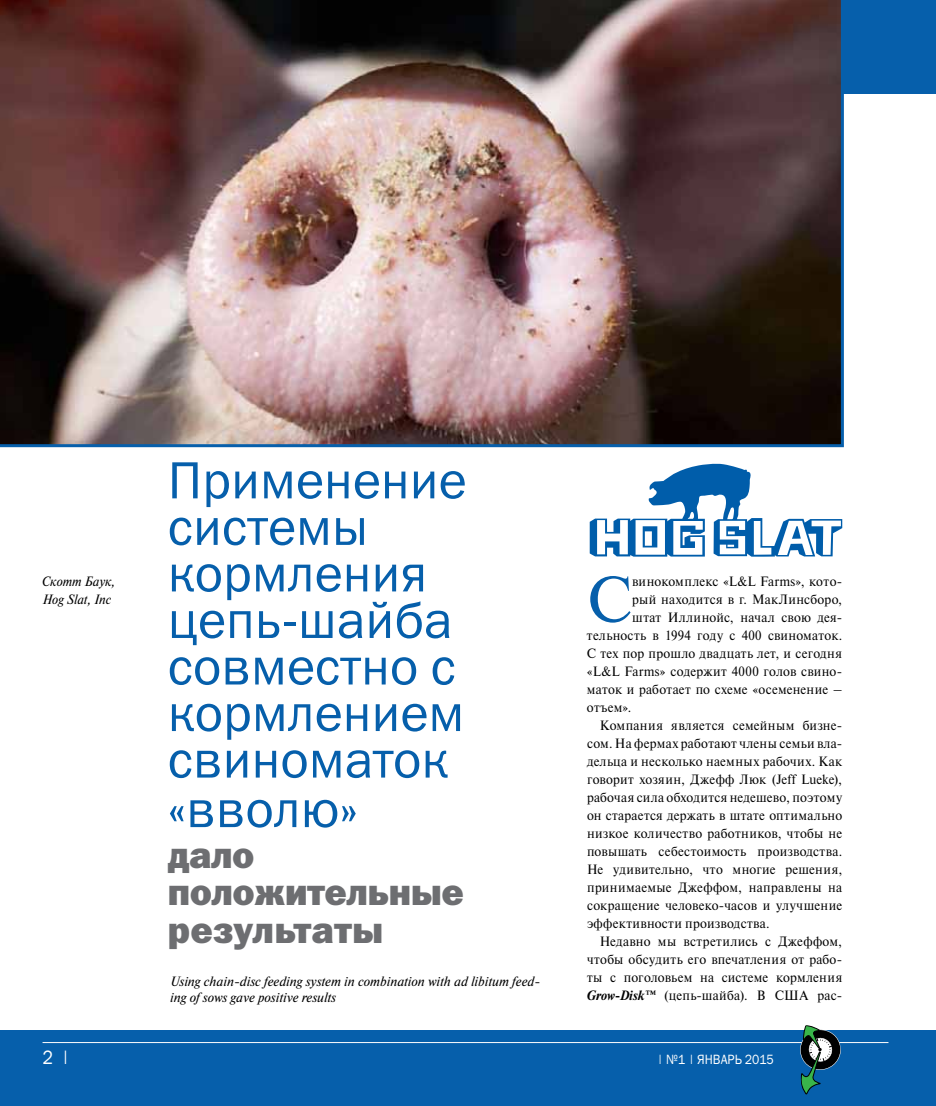
<style>
.page{position:relative;width:936px;height:1106px;background:#fff}
.page>*{position:absolute;margin:0;border:0;box-sizing:border-box;transform-origin:0 0}
.t1{font:64.95px "Newton C";color:#065fab;scale:.95 1}
.t2{font:52.5px/47px "Franklin Gothic Book C";color:#065fab}
.t3{font:37.5px/37.5px "Franklin Gothic Heavy C";letter-spacing:-.02em;color:#6d6e71}
.t4{font:19.5px "Franklin Gothic Book C";color:#fff;scale:.9 1}
.t5{font:13.5px "Newton C";letter-spacing:.02em;color:#000;scale:.95 1}
.t6{font:italic 13.5px/16.2px "Newton C";color:#000}
.t7{font:italic 13.5px/18px "Newton C";color:#000;scale:.95 1}
.t8{font:13.5px "Franklin Gothic Book C";letter-spacing:.005em;color:#fff;scale:.9 1}
.s1{font-weight:700;font-style:italic}
</style>
<div class="page">
<div style="left:0;top:0;width:935px;height:94px;background:#065fab"></div>
<div style="left:0;top:1030px;width:935px;height:76px;background:#065fab"></div>
<img style="left:0;top:0;width:843px;height:447px">
<hr style="left:43px;top:1042px;width:845px;height:1px;background:#fff">
<svg style="left:799px;top:1025px;width:42px;height:69px"></svg>
<svg style="left:589px;top:464px;width:253px;height:92px"></svg>
<p class="t7" style="left:43px;top:572px;width:78px">Скотт Баук,<br>Hog Slat, Inc</p>
<h2 class="t2" style="left:168px;top:456px;width:300px">Применение системы кормления цепь-шайба совместно с кормлением свиноматок «вволю»</h2>
<h3 class="t3" style="left:168px;top:835px;width:298px">дало положительные результаты</h3>
<p class="t6" style="left:170px;top:973px;width:371px">Using chain-disc feeding system in combination with ad libitum feed&shy;ing of sows gave positive results</p>
<h1 class="t1" style="left:587px;top:564px;width:49px">С</h1>
<p class="t5" style="left:632px;top:574px;width:223px">винокомплекс «L&amp;L Farms», кото-</p>
<p class="t5" style="left:632px;top:592px;width:223px">рый находится в г. МакЛинсборо,</p>
<p class="t5" style="left:632px;top:610px;width:223px">штат Иллинойс, начал свою дея-</p>
<p class="t5" style="left:587px;top:628px;width:270px">тельность в 1994 году с 400 свиноматок.</p>
<p class="t5" style="left:587px;top:646px;width:270px">С тех пор прошло двадцать лет, и сегодня</p>
<p class="t5" style="left:587px;top:664px;width:270px">«L&amp;L Farms» содержит 4000 голов свино-</p>
<p class="t5" style="left:587px;top:682px;width:270px">маток и работает по схеме «осеменение –</p>
<p class="t5" style="left:587px;top:700px;width:48px">отъем».</p>
<p class="t5" style="left:599px;top:718px;width:257px">Компания является семейным бизне-</p>
<p class="t5" style="left:587px;top:736px;width:270px">сом. На фермах работают члены семьи вла-</p>
<p class="t5" style="left:587px;top:754px;width:270px">дельца и несколько наемных рабочих. Как</p>
<p class="t5" style="left:587px;top:772px;width:270px">говорит хозяин, Джефф Люк (Jeff Lueke),</p>
<p class="t5" style="left:587px;top:790px;width:270px">рабочая сила обходится недешево, поэтому</p>
<p class="t5" style="left:587px;top:808px;width:270px">он старается держать в штате оптимально</p>
<p class="t5" style="left:587px;top:826px;width:270px">низкое количество работников, чтобы не</p>
<p class="t5" style="left:587px;top:844px;width:270px">повышать себестоимость производства.</p>
<p class="t5" style="left:587px;top:862px;width:270px">Не удивительно, что многие решения,</p>
<p class="t5" style="left:587px;top:880px;width:270px">принимаемые Джеффом, направлены на</p>
<p class="t5" style="left:587px;top:898px;width:270px">сокращение человеко-часов и улучшение</p>
<p class="t5" style="left:587px;top:916px;width:194px">эффективности производства.</p>
<p class="t5" style="left:599px;top:934px;width:257px">Недавно мы встретились с Джеффом,</p>
<p class="t5" style="left:587px;top:952px;width:270px">чтобы обсудить его впечатления от рабо-</p>
<p class="t5" style="left:587px;top:970px;width:270px">ты с поголовьем на системе кормления</p>
<p class="t5" style="left:587px;top:988px;width:270px"><span class="s1">Grow-Disk™</span> (цепь-шайба). В США рас-</p>
<h3 class="t4" style="left:43px;top:1046px;width:32px">2 |</h3>
<p class="t8" style="left:657px;top:1051px;width:131px">| №1 | январь 2015</p>
</div>
